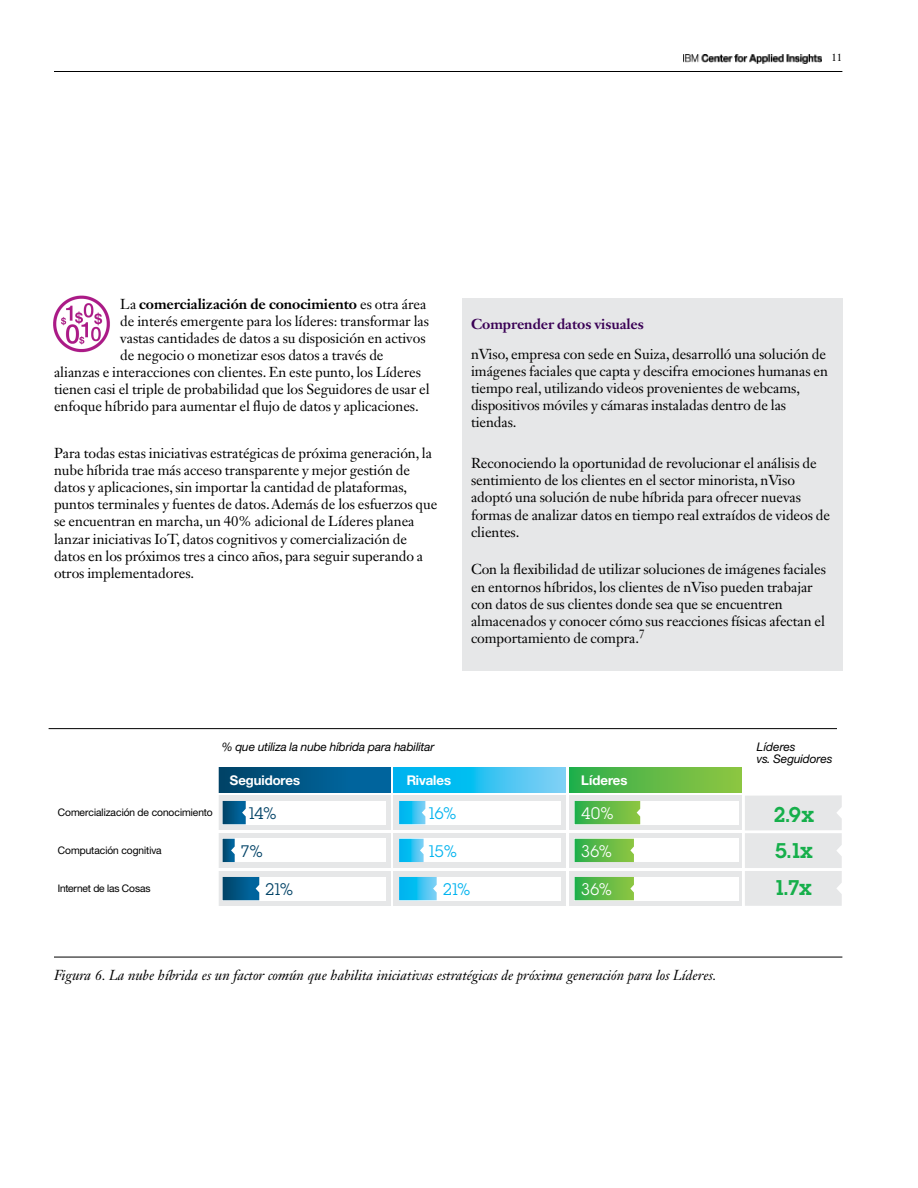
<style>
.page{position:relative;width:918px;height:1188px;background:#fff}
.page>*{position:absolute;margin:0;border:0;box-sizing:border-box;transform-origin:0 0}
.t1{font:600 20.85px/36.8px "Lubalinfor IBM";color:#16af4b;text-align:justify}
.t2{font:16.35px "Lubalinfor IBM";color:#00b3ef}
.t3{font:16.35px "Lubalinfor IBM";color:#fff}
.t4{font:16.35px "Lubalinfor IBM";color:#004266}
.t5{font:14.25px/17.1px "Janson Text LT Std";letter-spacing:-.005em;color:#000}
.t6{font:italic 14.25px "Janson Text LT Std";color:#000}
.t7{font:700 14.25px "Janson Text LT Std";letter-spacing:-.005em;color:#000}
.t8{font:700 14.25px "Janson Text LT Std";letter-spacing:-.005em;color:#3b0256}
.t9{font:13.35px "Helv Neue Boldfor IBM";color:#fff}
.t10{font:11.85px/11.9px "Helv Neue Roman Italicfor IBM";color:#000}
.t11{font:10.5px "Janson Text LT Std";color:#000}
.t12{font:10.35px "Helv Neue Romanfor IBM";color:#000}
.s1{font-weight:400}
</style>
<div class="page">
<hr style="left:54px;top:71px;width:788px;height:1px;background:#000">
<div style="left:462px;top:298px;width:380px;height:372px;background:#e6e7e8"></div>
<div style="left:393px;top:795px;width:173px;height:35px;background:#e6e7e8"></div>
<div style="left:219px;top:795px;width:172px;height:35px;background:#e6e7e8"></div>
<svg style="left:745px;top:795px;width:97px;height:111px;background:#e7e8e9"></svg>
<div style="left:393px;top:833px;width:173px;height:35px;background:#e6e7e8"></div>
<div style="left:218px;top:833px;width:173px;height:35px;background:#e6e7e8"></div>
<div style="left:393px;top:871px;width:173px;height:35px;background:#e6e7e8"></div>
<div style="left:569px;top:795px;width:173px;height:35px;background:#e6e7e8"></div>
<div style="left:569px;top:833px;width:173px;height:35px;background:#e6e7e8"></div>
<div style="left:569px;top:871px;width:173px;height:35px;background:#e6e7e8"></div>
<div style="left:219px;top:871px;width:172px;height:35px;background:#e6e7e8"></div>
<div style="left:219px;top:767px;width:172px;height:26px;background:linear-gradient(to right,#004468,#006aa7)"></div>
<svg style="left:393px;top:767px;width:173px;height:26px;background:#2dc1f1"></svg>
<div style="left:569px;top:767px;width:173px;height:26px;background:linear-gradient(to right,#2aae4c,#93c641)"></div>
<div style="left:223px;top:801px;width:163px;height:23px;background:#fff"></div>
<svg style="left:223px;top:801px;width:23px;height:23px"></svg>
<div style="left:223px;top:839px;width:163px;height:23px;background:#fff"></div>
<svg style="left:223px;top:839px;width:12px;height:23px"></svg>
<div style="left:223px;top:877px;width:163px;height:23px;background:#fff"></div>
<svg style="left:223px;top:877px;width:36px;height:23px"></svg>
<div style="left:399px;top:801px;width:162px;height:23px;background:#fff"></div>
<svg style="left:399px;top:801px;width:26px;height:23px"></svg>
<div style="left:399px;top:839px;width:162px;height:23px;background:#fff"></div>
<svg style="left:399px;top:839px;width:25px;height:23px"></svg>
<div style="left:399px;top:877px;width:162px;height:23px;background:#fff"></div>
<svg style="left:399px;top:877px;width:38px;height:23px"></svg>
<div style="left:575px;top:801px;width:164px;height:23px;background:#fff"></div>
<svg style="left:575px;top:801px;width:65px;height:23px"></svg>
<div style="left:575px;top:839px;width:164px;height:23px;background:#fff"></div>
<svg style="left:575px;top:839px;width:59px;height:23px"></svg>
<div style="left:575px;top:877px;width:164px;height:23px;background:#fff"></div>
<svg style="left:575px;top:877px;width:59px;height:23px"></svg>
<hr style="left:218px;top:737px;width:1px;height:180px;background:#fff">
<hr style="left:54px;top:957px;width:788px;height:1px;background:#000">
<hr style="left:49px;top:728px;width:788px;height:1px;background:#000">
<img style="left:684px;top:55px;width:137px;height:9px">
<img style="left:53px;top:295px;width:57px;height:58px">
<p class="t11" style="left:832px;top:51px;width:12px">11</p>
<p class="t7" style="left:120px;top:295px;width:308px"><span class="s1">La</span> comercialización de conocimiento <span class="s1">es otra área</span></p>
<p class="t5" style="left:120px;top:312px;width:310px">de interés emergente para los líderes: transformar las</p>
<p class="t5" style="left:120px;top:329px;width:307px">vastas cantidades de datos a su disposición en activos</p>
<p class="t5" style="left:120px;top:346px;width:265px">de negocio o monetizar esos datos a través de</p>
<p class="t5" style="left:54px;top:363px;width:368px">alianzas e interacciones con clientes. En este punto, los Líderes</p>
<p class="t5" style="left:54px;top:381px;width:377px">tienen casi el triple de probabilidad que los Seguidores de usar el</p>
<p class="t5" style="left:54px;top:398px;width:366px">enfoque híbrido para aumentar el flujo de datos y aplicaciones.</p>
<p class="t5" style="left:54px;top:444px;width:385px">Para todas estas iniciativas estratégicas de próxima generación, la nube híbrida trae más acceso transparente y mejor gestión de datos y aplicaciones, sin importar la cantidad de plataformas, puntos terminales y fuentes de datos. Además de los esfuerzos que se encuentran en marcha, un 40% adicional de Líderes planea lanzar iniciativas IoT, datos cognitivos y comercialización de datos en los próximos tres a cinco años, para seguir superando a otros implementadores.</p>
<p class="t8" style="left:471px;top:315px;width:175px">Comprender datos visuales</p>
<p class="t5" style="left:471px;top:345px;width:358px">nViso, empresa con sede en Suiza, desarrolló una solución de imágenes faciales que capta y descifra emociones humanas en tiempo real, utilizando videos provenientes de webcams, dispositivos móviles y cámaras instaladas dentro de las tiendas.</p>
<p class="t5" style="left:471px;top:455px;width:361px">Reconociendo la oportunidad de revolucionar el análisis de sentimiento de los clientes en el sector minorista, nViso adoptó una solución de nube híbrida para ofrecer nuevas formas de analizar datos en tiempo real extraídos de videos de clientes.</p>
<p class="t5" style="left:471px;top:561px;width:356px">Con la flexibilidad de utilizar soluciones de imágenes faciales en entornos híbridos, los clientes de nViso pueden trabajar con datos de sus clientes donde sea que se encuentren almacenados y conocer cómo sus reacciones físicas afectan el comportamiento de compra.<sup>7</sup></p>
<p class="t10" style="left:222px;top:740px;width:214px">% que utiliza la nube híbrida para habilitar</p>
<p class="t10" style="left:757px;top:740px;width:77px">Líderes<br>vs. Seguidores</p>
<p class="t12" style="left:58px;top:806px;width:156px">Comercialización de conocimiento</p>
<p class="t12" style="left:58px;top:844px;width:105px">Computación cognitiva</p>
<p class="t12" style="left:58px;top:882px;width:94px">Internet de las Cosas</p>
<p class="t9" style="left:230px;top:771px;width:72px">Seguidores</p>
<p class="t9" style="left:407px;top:771px;width:46px">Rivales</p>
<p class="t9" style="left:581px;top:771px;width:48px">Líderes</p>
<p class="t4" style="left:249px;top:803px;width:29px">14%</p>
<p class="t4" style="left:241px;top:841px;width:24px">7%</p>
<p class="t4" style="left:265px;top:879px;width:29px">21%</p>
<p class="t2" style="left:429px;top:803px;width:29px">16%</p>
<p class="t2" style="left:429px;top:841px;width:29px">15%</p>
<p class="t2" style="left:443px;top:879px;width:29px">21%</p>
<p class="t3" style="left:581px;top:803px;width:34px">40%</p>
<p class="t3" style="left:581px;top:841px;width:32px">36%</p>
<p class="t3" style="left:581px;top:879px;width:32px">36%</p>
<p class="t6" style="left:54px;top:966px;width:664px">Figura 6. La nube híbrida es un factor común que habilita iniciativas estratégicas de próxima generación para los Líderes.</p>
<h1 class="t1" style="left:774px;top:796px;width:42px">2.9x 5.1x 1.7x</h1>
</div>
